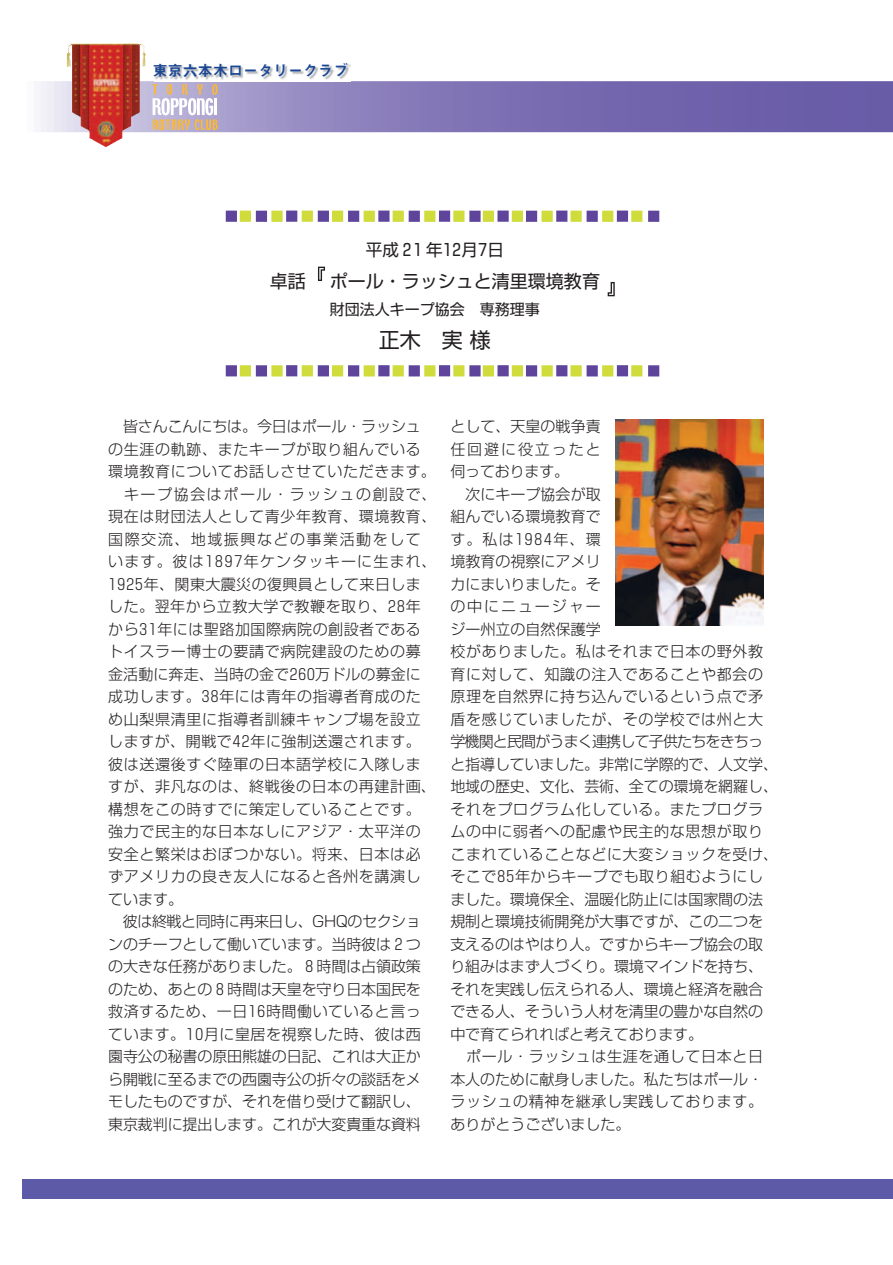
<style>
.page{position:relative;width:893px;height:1265px;background:#fff}
.page>*{position:absolute;margin:0;border:0;box-sizing:border-box;transform-origin:0 0}
.t1{font:21px "Shin Go";color:#231f20}
.t2{font:18px "Shin Go";color:#231f20}
.t3{font:16.5px "Shin Go";letter-spacing:-.21em;color:#231f20}
.t4{font:300 15px/22.5px "Shin Go";color:#231f20}
.t5{font:300 15px "Shin Go";letter-spacing:.035em;color:#231f20}
.t6{font:300 15px "Shin Go";letter-spacing:-.01em;color:#231f20}
.t7{font:300 15px "Shin Go";letter-spacing:.08em;color:#231f20}
.t8{font:300 15px "Shin Go";letter-spacing:.005em;color:#231f20}
.t9{font:300 15px "Shin Go";letter-spacing:-.03em;color:#231f20}
.t10{font:300 15px "Shin Go";letter-spacing:.105em;color:#231f20}
.t11{font:300 15px "Shin Go";letter-spacing:.1em;color:#231f20}
.t12{font:15px "Shin Go";color:#231f20}
.t13{font:14.85px "Midashi Go MB31";letter-spacing:.01em;color:#1a4694}
</style>
<div class="page">
<div style="left:22px;top:1179px;width:870px;height:19px;background:#5d5aa7"></div>
<img style="left:154px;top:64px;width:196px;height:16px">
<img style="left:67px;top:44px;width:79px;height:103px">
<svg style="left:41px;top:81px;width:851px;height:51px;background:#8e7aae"></svg>
<svg style="left:318px;top:267px;width:7px;height:14px"></svg>
<svg style="left:607px;top:282px;width:7px;height:14px"></svg>
<div style="left:226px;top:211px;width:11px;height:11px;background:#5e449b"></div>
<div style="left:240px;top:211px;width:11px;height:11px;background:#d0db3c"></div>
<div style="left:256px;top:211px;width:11px;height:11px;background:#5e449b"></div>
<div style="left:271px;top:211px;width:11px;height:11px;background:#d0db3c"></div>
<div style="left:286px;top:210px;width:11px;height:12px;background:#5e449b"></div>
<div style="left:302px;top:210px;width:11px;height:12px;background:#d0db3c"></div>
<div style="left:318px;top:211px;width:11px;height:11px;background:#5e449b"></div>
<div style="left:332px;top:211px;width:11px;height:11px;background:#d0db3c"></div>
<div style="left:348px;top:211px;width:11px;height:11px;background:#5e449b"></div>
<div style="left:363px;top:211px;width:12px;height:11px;background:#d0db3c"></div>
<div style="left:378px;top:210px;width:11px;height:12px;background:#5e449b"></div>
<div style="left:392px;top:211px;width:12px;height:11px;background:#d0db3c"></div>
<div style="left:408px;top:211px;width:12px;height:11px;background:#5e449b"></div>
<div style="left:424px;top:211px;width:11px;height:11px;background:#d0db3c"></div>
<div style="left:439px;top:210px;width:11px;height:12px;background:#5e449b"></div>
<div style="left:453px;top:211px;width:11px;height:11px;background:#d0db3c"></div>
<div style="left:469px;top:211px;width:11px;height:11px;background:#5e449b"></div>
<div style="left:483px;top:211px;width:11px;height:11px;background:#d0db3c"></div>
<div style="left:497px;top:210px;width:11px;height:12px;background:#5e449b"></div>
<div style="left:512px;top:211px;width:11px;height:11px;background:#d0db3c"></div>
<div style="left:526px;top:211px;width:11px;height:11px;background:#5e449b"></div>
<div style="left:541px;top:211px;width:11px;height:11px;background:#d0db3c"></div>
<div style="left:556px;top:210px;width:11px;height:12px;background:#5e449b"></div>
<div style="left:570px;top:211px;width:11px;height:11px;background:#d0db3c"></div>
<div style="left:586px;top:211px;width:11px;height:11px;background:#5e449b"></div>
<div style="left:602px;top:211px;width:11px;height:11px;background:#d0db3c"></div>
<div style="left:617px;top:210px;width:11px;height:12px;background:#5e449b"></div>
<div style="left:631px;top:211px;width:11px;height:11px;background:#d0db3c"></div>
<div style="left:226px;top:365px;width:11px;height:11px;background:#5e449b"></div>
<div style="left:240px;top:365px;width:11px;height:11px;background:#d0db3c"></div>
<div style="left:256px;top:365px;width:11px;height:11px;background:#5e449b"></div>
<div style="left:271px;top:365px;width:11px;height:11px;background:#d0db3c"></div>
<div style="left:286px;top:365px;width:11px;height:11px;background:#5e449b"></div>
<div style="left:302px;top:365px;width:11px;height:11px;background:#d0db3c"></div>
<div style="left:318px;top:365px;width:11px;height:11px;background:#5e449b"></div>
<div style="left:332px;top:365px;width:11px;height:11px;background:#d0db3c"></div>
<div style="left:348px;top:365px;width:11px;height:11px;background:#5e449b"></div>
<div style="left:363px;top:365px;width:12px;height:11px;background:#d0db3c"></div>
<div style="left:378px;top:365px;width:11px;height:11px;background:#5e449b"></div>
<div style="left:392px;top:365px;width:12px;height:11px;background:#d0db3c"></div>
<div style="left:408px;top:365px;width:12px;height:11px;background:#5e449b"></div>
<div style="left:424px;top:365px;width:11px;height:11px;background:#d0db3c"></div>
<div style="left:439px;top:365px;width:11px;height:11px;background:#5e449b"></div>
<div style="left:453px;top:365px;width:11px;height:11px;background:#d0db3c"></div>
<div style="left:469px;top:365px;width:11px;height:11px;background:#5e449b"></div>
<div style="left:483px;top:365px;width:11px;height:11px;background:#d0db3c"></div>
<div style="left:497px;top:365px;width:11px;height:11px;background:#5e449b"></div>
<div style="left:512px;top:365px;width:11px;height:11px;background:#d0db3c"></div>
<div style="left:526px;top:365px;width:11px;height:11px;background:#5e449b"></div>
<div style="left:541px;top:365px;width:11px;height:11px;background:#d0db3c"></div>
<div style="left:556px;top:365px;width:11px;height:11px;background:#5e449b"></div>
<div style="left:570px;top:365px;width:11px;height:11px;background:#d0db3c"></div>
<div style="left:586px;top:365px;width:11px;height:11px;background:#5e449b"></div>
<div style="left:602px;top:365px;width:11px;height:11px;background:#d0db3c"></div>
<div style="left:617px;top:365px;width:11px;height:11px;background:#5e449b"></div>
<div style="left:631px;top:365px;width:11px;height:11px;background:#d0db3c"></div>
<div style="left:648px;top:211px;width:11px;height:11px;background:#5e449b"></div>
<div style="left:648px;top:365px;width:11px;height:11px;background:#5e449b"></div>
<img style="left:615px;top:419px;width:148px;height:206px">
<p class="t13" style="left:153px;top:65px;width:197px">東京六本木ロータリークラブ</p>
<p class="t3" style="left:366px;top:243px;width:140px">平成２１年１２月７日</p>
<p class="t2" style="left:270px;top:274px;width:331px">卓話　 ポール・ラッシュと清里環境教育</p>
<p class="t12" style="left:330px;top:303px;width:211px">財団法人キープ協会　専務理事</p>
<h1 class="t1" style="left:379px;top:332px;width:113px">正木　実 様</h1>
<p class="t6" style="left:108px;top:421px;width:314px">　皆さんこんにちは。今日はポール・ラッシュ</p>
<p class="t5" style="left:108px;top:443px;width:314px">の生涯の軌跡、またキープが取り組んでいる</p>
<p class="t5" style="left:108px;top:466px;width:329px">環境教育についてお話しさせていただきます。</p>
<p class="t10" style="left:124px;top:488px;width:314px">キープ協会はポール・ラッシュの創設で、</p>
<p class="t5" style="left:108px;top:511px;width:330px">現在は財団法人として青少年教育、環境教育、</p>
<p class="t11" style="left:108px;top:533px;width:314px">国際交流、地域振興などの事業活動をして</p>
<p class="t7" style="left:108px;top:556px;width:330px">います。彼は１８９７年ケンタッキーに生まれ、</p>
<p class="t5" style="left:105px;top:578px;width:317px">１９２５年、関東大震災の復興員として来日しま</p>
<p class="t5" style="left:108px;top:601px;width:314px">した。翌年から立教大学で教鞭を取り、２８年</p>
<p class="t5" style="left:108px;top:623px;width:314px">から３１年には聖路加国際病院の創設者である</p>
<p class="t5" style="left:108px;top:646px;width:314px">トイスラー博士の要請で病院建設のための募</p>
<p class="t8" style="left:108px;top:668px;width:314px">金活動に奔走、当時の金で２６０万ドルの募金に</p>
<p class="t5" style="left:108px;top:691px;width:314px">成功します。３８年には青年の指導者育成のた</p>
<p class="t5" style="left:108px;top:713px;width:314px">め山梨県清里に指導者訓練キャンプ場を設立</p>
<p class="t5" style="left:108px;top:736px;width:314px">しますが、開戦で４２年に強制送還されます。</p>
<p class="t5" style="left:108px;top:758px;width:314px">彼は送還後すぐ陸軍の日本語学校に入隊しま</p>
<p class="t5" style="left:108px;top:781px;width:329px">すが、非凡なのは、終戦後の日本の再建計画、</p>
<p class="t5" style="left:108px;top:803px;width:314px">構想をこの時すでに策定していることです。</p>
<p class="t5" style="left:108px;top:826px;width:314px">強力で民主的な日本なしにアジア・太平洋の</p>
<p class="t5" style="left:108px;top:848px;width:314px">安全と繁栄はおぼつかない。将来、日本は必</p>
<p class="t5" style="left:108px;top:871px;width:314px">ずアメリカの良き友人になると各州を講演し</p>
<p class="t5" style="left:108px;top:893px;width:76px">ています。</p>
<p class="t9" style="left:123px;top:916px;width:299px">彼は終戦と同時に再来日し、GHQのセクショ</p>
<p class="t6" style="left:108px;top:938px;width:314px">ンのチーフとして働いています。当時彼は２つ</p>
<p class="t6" style="left:108px;top:961px;width:314px">の大きな任務がありました。８時間は占領政策</p>
<p class="t6" style="left:108px;top:983px;width:314px">のため、あとの８時間は天皇を守り日本国民を</p>
<p class="t5" style="left:108px;top:1006px;width:314px">救済するため、一日１６時間働いていると言っ</p>
<p class="t5" style="left:108px;top:1028px;width:314px">ています。１０月に皇居を視察した時、彼は西</p>
<p class="t6" style="left:108px;top:1051px;width:314px">園寺公の秘書の原田熊雄の日記、これは大正か</p>
<p class="t6" style="left:108px;top:1073px;width:314px">ら開戦に至るまでの西園寺公の折々の談話をメ</p>
<p class="t6" style="left:108px;top:1096px;width:314px">モしたものですが、それを借り受けて翻訳し、</p>
<p class="t6" style="left:108px;top:1118px;width:314px">東京裁判に提出します。これが大変貴重な資料</p>
<p class="t4" style="left:450px;top:417px;width:329px">として、天皇の戦争責<br>任回避に役立ったと<br>伺っております。<br>　次にキープ協会が取<br>組んでいる環境教育で<br>す。私は１９８４年、環<br>境教育の視察にアメリ<br>カにまいりました。そ<br>の中にニュージャー<br>ジー州立の自然保護学<br>校がありました。私はそれまで日本の野外教育に対して、知識の注入であることや都会の原理を自然界に持ち込んでいるという点で矛盾を感じていましたが、その学校では州と大学機関と民間がうまく連携して子供たちをきちっと指導していました。非常に学際的で、人文学、地域の歴史、文化、芸術、全ての環境を網羅し、それをプログラム化している。またプログラムの中に弱者への配慮や民主的な思想が取りこまれていることなどに大変ショックを受け、そこで８５年からキープでも取り組むようにしました。環境保全、温暖化防止には国家間の法規制と環境技術開発が大事ですが、この二つを支えるのはやはり人。ですからキープ協会の取り組みはまず人づくり。環境マインドを持ち、それを実践し伝えられる人、環境と経済を融合できる人、そういう人材を清里の豊かな自然の中で育てられればと考えております。<br>　ポール・ラッシュは生涯を通して日本と日本人のために献身しました。私たちはポール・ラッシュの精神を継承し実践しております。ありがとうございました。</p>
</div>
